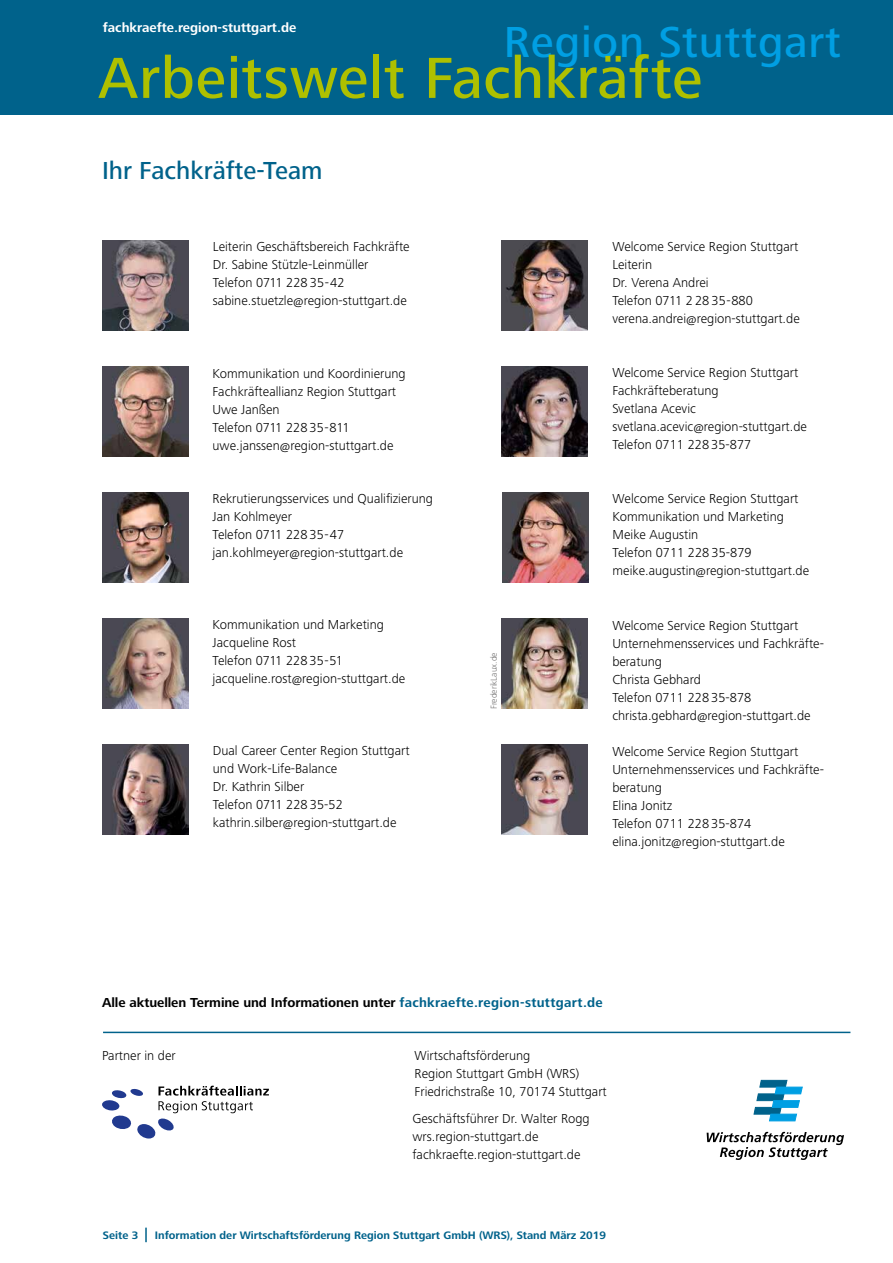
<style>
.page{position:relative;width:893px;height:1263px;background:#fff}
.page>*{position:absolute;margin:0;border:0;box-sizing:border-box;transform-origin:0 0}
.t1{font:500 60px "Frutiger Next LT";letter-spacing:.01em;color:#aec000}
.t2{font:500 45px "Frutiger Next LT";letter-spacing:.02em;color:#009fe3}
.t3{font:500 25.5px "Frutiger Next LT";color:#00628b}
.t4{font:300 13.5px/18px "Frutiger Next LT";color:#000}
.t5{font:700 13.5px "Frutiger Next LT";letter-spacing:-.005em;color:#000}
.t6{font:700 13.5px "Frutiger Next LT";color:#fff}
.t7{font:700 11.25px "Frutiger Next LT";color:#00628b}
.t8{font:300 9px "Frutiger Next LT";color:#706f6f}
.s1{color:#00628b}
</style>
<div class="page">
<img style="left:102px;top:745px;width:86px;height:90px">
<img style="left:502px;top:619px;width:86px;height:90px">
<img style="left:102px;top:241px;width:86px;height:90px">
<img style="left:502px;top:241px;width:86px;height:90px">
<img style="left:502px;top:493px;width:86px;height:90px">
<img style="left:102px;top:619px;width:86px;height:90px">
<img style="left:102px;top:493px;width:86px;height:90px">
<hr style="left:103px;top:1032px;width:747px;height:1px;background:#00628b">
<svg style="left:146px;top:1228px;width:1px;height:14px"></svg>
<svg style="left:102px;top:1086px;width:167px;height:52px"></svg>
<svg style="left:754px;top:1080px;width:48px;height:41px"></svg>
<svg style="left:707px;top:1132px;width:137px;height:28px"></svg>
<img style="left:502px;top:745px;width:86px;height:90px">
<img style="left:502px;top:367px;width:86px;height:90px">
<img style="left:102px;top:367px;width:86px;height:90px">
<div style="left:0;top:0;width:893px;height:115px;background:#00628b"></div>
<p class="t6" style="left:65px;top:20px;width:232px"><span class="s1">www.</span>fachkraefte.region-stuttgart.de</p>
<h2 class="t2" style="left:504px;top:17px;width:339px">Region Stuttgart</h2>
<h1 class="t1" style="left:98px;top:45px;width:606px">Arbeitswelt Fachkräfte</h1>
<h3 class="t3" style="left:102px;top:156px;width:222px">Ihr Fachkräfte-Team</h3>
<p class="t4" style="left:213px;top:238px;width:198px">Leiterin Geschäftsbereich Fachkräfte Dr. Sabine Stützle-Leinmüller Telefon 0711 228 35-42 sabine.stuetzle@region-stuttgart.de</p>
<p class="t4" style="left:213px;top:364px;width:195px">Kommunikation und Koordinierung<br>Fachkräfteallianz Region Stuttgart<br>Uwe Janßen<br>Telefon 0711 228 35-811 uwe.janssen@region-stuttgart.de</p>
<p class="t4" style="left:213px;top:490px;width:222px">Rekrutierungsservices und Qualifizierung<br>Jan Kohlmeyer<br>Telefon 0711 228 35-47 jan.kohlmeyer@region-stuttgart.de</p>
<p class="t4" style="left:213px;top:616px;width:194px">Kommunikation und Marketing<br>Jacqueline Rost<br>Telefon 0711 228 35-51 jacqueline.rost@region-stuttgart.de</p>
<p class="t4" style="left:213px;top:742px;width:198px">Dual Career Center Region Stuttgart und Work-Life-Balance<br>Dr. Kathrin Silber<br>Telefon 0711 228 35-52 kathrin.silber@region-stuttgart.de</p>
<p class="t8" style="left:489px;top:709px;width:58px;rotate:-90deg">FrederikLaux.de</p>
<p class="t4" style="left:612px;top:238px;width:189px">Welcome Service Region Stuttgart<br>Leiterin<br>Dr. Verena Andrei<br>Telefon 0711 2 28 35-880 verena.andrei@region-stuttgart.de</p>
<p class="t4" style="left:612px;top:364px;width:196px">Welcome Service Region Stuttgart<br>Fachkräfteberatung<br>Svetlana Acevic svetlana.acevic@region-stuttgart.de<br>Telefon 0711 228 35-877</p>
<p class="t4" style="left:613px;top:490px;width:198px">Welcome Service Region Stuttgart<br>Kommunikation und Marketing<br>Meike Augustin<br>Telefon 0711 228 35-879 meike.augustin@region-stuttgart.de</p>
<p class="t4" style="left:612px;top:616px;width:213px">Welcome Service Region Stuttgart<br>Unternehmensservices und Fachkräfte&shy;beratung<br>Christa Gebhard<br>Telefon 0711 228 35-878 christa.gebhard@region-stuttgart.de</p>
<p class="t4" style="left:612px;top:742px;width:213px">Welcome Service Region Stuttgart<br>Unternehmensservices und Fachkräfte&shy;beratung<br>Elina Jonitz<br>Telefon 0711 228 35-874 elina.jonitz@region-stuttgart.de</p>
<p class="t5" style="left:102px;top:995px;width:502px">Alle aktuellen Termine und Informationen unter <span class="s1">fachkraefte.region-stuttgart.de</span></p>
<p class="t4" style="left:102px;top:1047px;width:75px">Partner in der</p>
<p class="t4" style="left:415px;top:1047px;width:194px">Wirtschaftsförderung<br>Region Stuttgart GmbH (WRS)<br>Friedrichstraße 10, 70174 Stuttgart</p>
<p class="t4" style="left:412px;top:1109px;width:179px">Geschäftsführer Dr. Walter Rogg wrs.region-stuttgart.de fachkraefte.region-stuttgart.de</p>
<p class="t7" style="left:103px;top:1229px;width:37px">Seite 3</p>
<p class="t7" style="left:155px;top:1229px;width:453px">Information der Wirtschaftsförderung Region Stuttgart GmbH (WRS), Stand März 2019</p>
</div>
